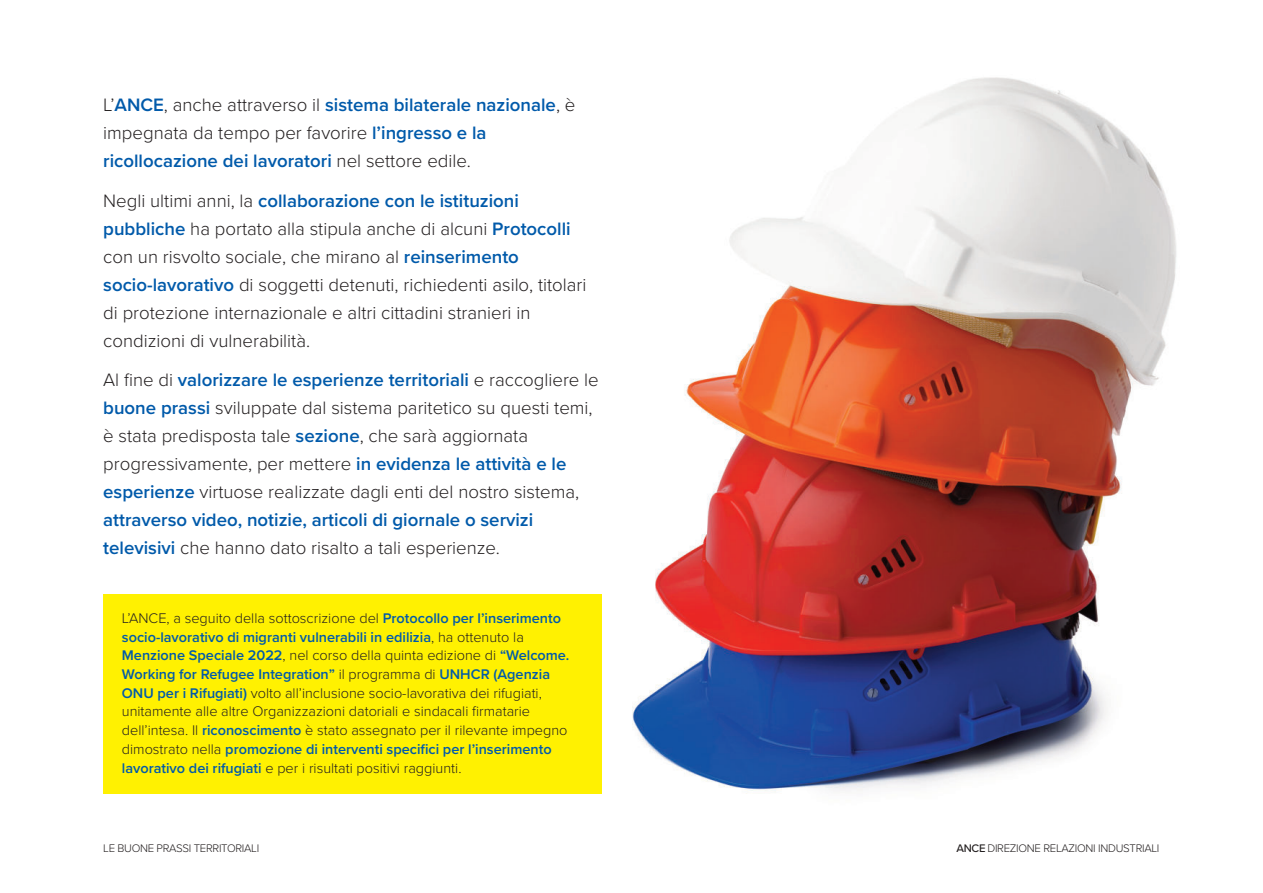
<style>
.page{position:relative;width:1263px;height:893px;background:#fff}
.page>*{position:absolute;margin:0;border:0;box-sizing:border-box;transform-origin:0 0}
.t1{font:300 18.6px/27.9px "Proxima Nova";color:#231f20}
.t2{font:600 18.6px/27.9px "Proxima Nova";color:#015aaa}
.t3{font:300 14.55px/18.8px "Proxima Nova";color:#231f20}
.t4{font:300 11.4px "Proxima Nova";letter-spacing:-.025em;color:#231f20}
.s1{font-weight:300;color:#231f20}
.s2{font-weight:600;color:#015aaa}
.s3{font-weight:500}
</style>
<div class="page">
<img style="left:632px;top:77px;width:545px;height:717px">
<div style="left:103px;top:595px;width:499px;height:199px;background:#fff101"></div>
<p class="t2" style="left:103px;top:92px;width:474px"><span class="s1">L’</span>ANCE<span class="s1">, anche attraverso il</span> sistema bilaterale nazionale<span class="s1">, è impegnata da tempo per favorire</span> l’ingresso e la ricollocazione dei lavoratori <span class="s1">nel settore edile.</span></p>
<p class="t1" style="left:103px;top:188px;width:485px">Negli ultimi anni, la <span class="s2">collaborazione con le istituzioni pubbliche</span> ha portato alla stipula anche di alcuni <span class="s2">Protocolli </span>con un risvolto sociale, che mirano al <span class="s2">reinserimento socio-lavorativo</span> di soggetti detenuti, richiedenti asilo, titolari di protezione internazionale e altri cittadini stranieri in condizioni di vulnerabilità.</p>
<p class="t1" style="left:103px;top:367px;width:497px">Al fine di <span class="s2">valorizzare le esperienze territoriali</span> e raccogliere le <span class="s2">buone prassi</span> sviluppate dal sistema paritetico su questi temi, è stata predisposta tale <span class="s2">sezione</span>, che sarà aggiornata progressivamente, per mettere <span class="s2">in evidenza le attività e le esperienze</span> virtuose realizzate dagli enti del nostro sistema, <span class="s2">attraverso video, notizie, articoli di giornale o servizi televisivi</span> che hanno dato risalto a tali esperienze.</p>
<p class="t3" style="left:122px;top:609px;width:449px">L’ANCE, a seguito della sottoscrizione del <span class="s2">Protocollo per l’inserimento socio-lavorativo di migranti vulnerabili in edilizia</span>, ha ottenuto la <span class="s2">Menzione Speciale 2022</span>, nel corso della quinta edizione di <span class="s2">“Welcome.<br>Working for Refugee Integration”</span> il programma di <span class="s2">UNHCR (Agenzia ONU per i Rifugiati)</span> volto all’inclusione socio-lavorativa dei rifugiati, unitamente alle altre Organizzazioni datoriali e sindacali firmatarie dell’intesa. Il <span class="s2">riconoscimento</span> è stato assegnato per il rilevante impegno dimostrato nella <span class="s2">promozione di interventi specifici per l’inserimento lavorativo dei rifugiati</span> e per i risultati positivi raggiunti.</p>
<p class="t4" style="left:103px;top:843px;width:158px">LE BUONE PRASSI TERRITORIALI</p>
<p class="t4" style="left:956px;top:843px;width:205px"><span class="s3">ANCE</span> DIREZIONE RELAZIONI INDUSTRIALI</p>
</div>
